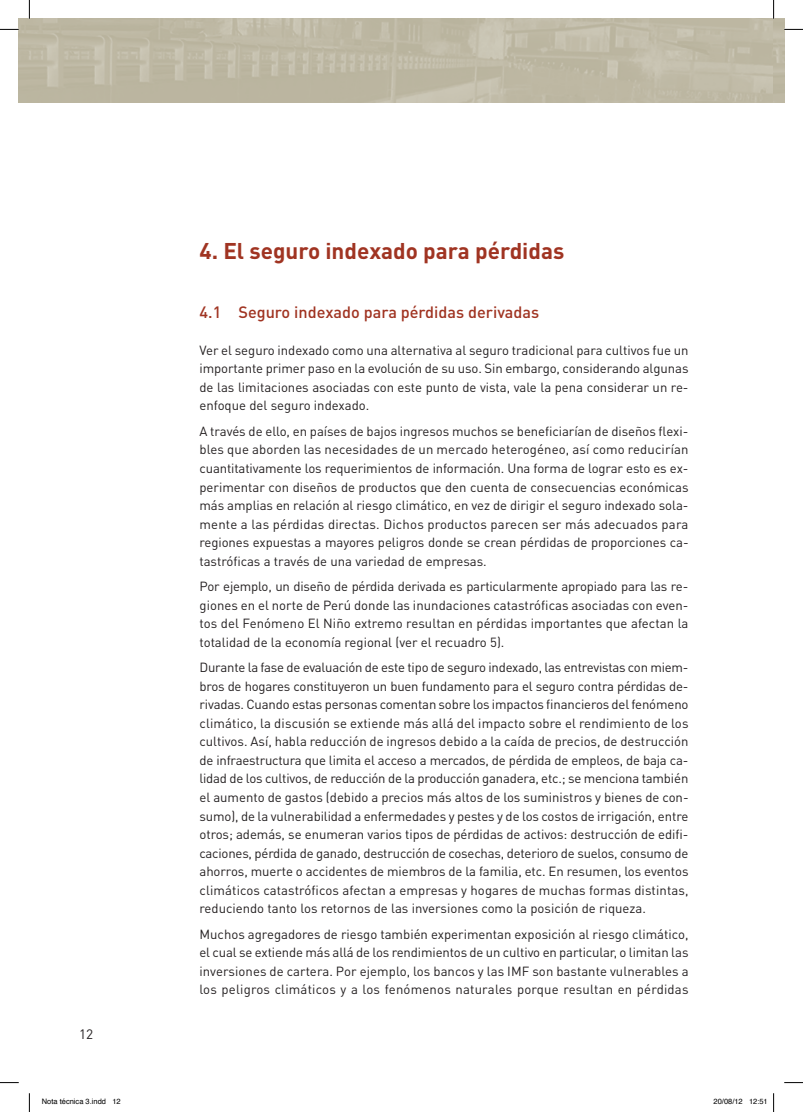
<style>
.page{position:relative;width:803px;height:1112px;background:#fff}
.page>*{position:absolute;margin:0;border:0;box-sizing:border-box;transform-origin:0 0}
.t1{font:700 22.5px "DIN Pro";color:#a03422}
.t2{font:500 16.25px "DIN Pro";color:#a03422}
.t3{font:13.5px "DIN Pro";color:#231f20}
.t4{font:13.12px/18.5px "DIN Pro";color:#231f20;text-align:justify}
.t5{font:7.5px "Helvetica";color:#000}
</style>
<div class="page">
<img style="left:19px;top:19px;width:754px;height:83px">
<div style="left:773px;top:19px;width:11px;height:83px;background:#beb8a4"></div>
<svg style="left:0;top:29px;width:19px;height:1px"></svg>
<svg style="left:784px;top:29px;width:19px;height:1px"></svg>
<svg style="left:0;top:1082px;width:19px;height:1px"></svg>
<svg style="left:784px;top:1082px;width:19px;height:1px"></svg>
<svg style="left:29px;top:0;width:1px;height:19px"></svg>
<svg style="left:29px;top:1093px;width:1px;height:18px"></svg>
<svg style="left:773px;top:0;width:1px;height:19px"></svg>
<svg style="left:773px;top:1093px;width:1px;height:18px"></svg>
<h1 class="t1" style="left:199px;top:235px;width:366px">4. El seguro indexado para pérdidas</h1>
<p class="t3" style="left:79px;top:1024px;width:16px">12</p>
<p class="t2" style="left:199px;top:301px;width:341px">4.1 Seguro indexado para pérdidas derivadas</p>
<p class="t4" style="left:199px;top:340px;width:491px">Ver el seguro indexado como una alternativa al seguro tradicional para cultivos fue un importante primer paso en la evolución de su uso. Sin embargo, considerando algunas de las limitaciones asociadas con este punto de vista, vale la pena considerar un re&shy;enfoque del seguro indexado.</p>
<p class="t4" style="left:199px;top:421px;width:491px">A través de ello, en países de bajos ingresos muchos se beneficiarían de diseños flexi&shy;bles que aborden las necesidades de un mercado heterogéneo, así como reducirían cuantitativamente los requerimientos de información. Una forma de lograr esto es ex&shy;perimentar con diseños de productos que den cuenta de consecuencias económicas más amplias en relación al riesgo climático, en vez de dirigir el seguro indexado sola&shy;mente a las pérdidas directas. Dichos productos parecen ser más adecuados para regiones expuestas a mayores peligros donde se crean pérdidas de proporciones ca&shy;tastróficas a través de una variedad de empresas.</p>
<p class="t4" style="left:199px;top:576px;width:490px">Por ejemplo, un diseño de pérdida derivada es particularmente apropiado para las re&shy;giones en el norte de Perú donde las inundaciones catastróficas asociadas con even&shy;tos del Fenómeno El Niño extremo resultan en pérdidas importantes que afectan la totalidad de la economía regional (ver el recuadro 5).</p>
<p class="t4" style="left:199px;top:657px;width:491px">Durante la fase de evaluación de este tipo de seguro indexado, las entrevistas con miem&shy;bros de hogares constituyeron un buen fundamento para el seguro contra pérdidas de&shy;rivadas. Cuando estas personas comentan sobre los impactos financieros del fenómeno climático, la discusión se extiende más allá del impacto sobre el rendimiento de los cultivos. Así, habla reducción de ingresos debido a la caída de precios, de destrucción de infraestructura que limita el acceso a mercados, de pérdida de empleos, de baja ca&shy;lidad de los cultivos, de reducción de la producción ganadera, etc.; se menciona también el aumento de gastos (debido a precios más altos de los suministros y bienes de con&shy;sumo), de la vulnerabilidad a enfermedades y pestes y de los costos de irrigación, entre otros; además, se enumeran varios tipos de pérdidas de activos: destrucción de edifi&shy;caciones, pérdida de ganado, destrucción de cosechas, deterioro de suelos, consumo de ahorros, muerte o accidentes de miembros de la familia, etc. En resumen, los eventos climáticos catastróficos afectan a empresas y hogares de muchas formas distintas, reduciendo tanto los retornos de las inversiones como la posición de riqueza.</p>
<p class="t4" style="left:199px;top:923px;width:491px">Muchos agregadores de riesgo también experimentan exposición al riesgo climático, el cual se extiende más allá de los rendimientos de un cultivo en particular, o limitan las inversiones de cartera. Por ejemplo, los bancos y las IMF son bastante vulnerables a los peligros climáticos y a los fenómenos naturales porque resultan en pérdidas</p>
<p class="t5" style="left:42px;top:1095px;width:80px">Nota técnica 3.indd 12</p>
<p class="t5" style="left:713px;top:1095px;width:56px">20/08/12 12:51</p>
</div>
